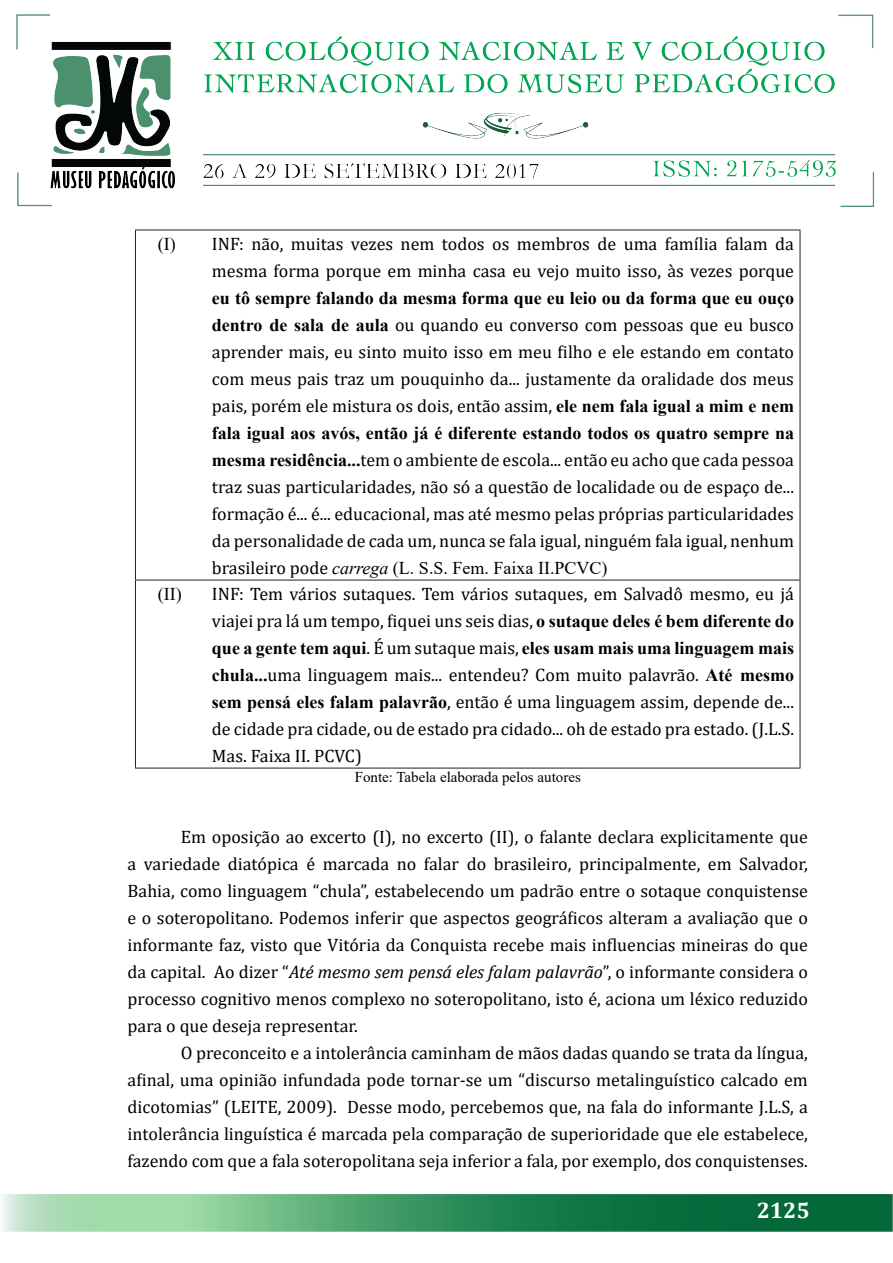
<style>
.page{position:relative;width:893px;height:1263px;background:#fff}
.page>*{position:absolute;margin:0;border:0;box-sizing:border-box;transform-origin:0 0}
.t1{font:700 22.5px "Cambria";color:#fff}
.t2{font:18px/27px "Cambria";color:#000;text-align:justify}
.t3{font:700 18px "Times New Roman";color:#000}
.t4{font:18px "Times New Roman";color:#000}
.t5{font:15px "Times New Roman";color:#000}
.s1{font-family:"Times New Roman"}
.s2{font-family:"Times New Roman";font-weight:700}
.s3{font-family:"Cambria"}
.s4{font-style:italic}
.s5{font-family:"Cambria";font-weight:400}
</style>
<div class="page">
<img style="left:2px;top:14px;width:890px;height:1218px">
<hr style="left:135px;top:230px;width:665px;height:1px;background:#231f20">
<hr style="left:135px;top:230px;width:1px;height:350px;background:#231f20">
<hr style="left:800px;top:230px;width:1px;height:350px;background:#231f20">
<hr style="left:135px;top:580px;width:665px;height:1px;background:#231f20">
<hr style="left:135px;top:580px;width:1px;height:188px;background:#231f20">
<hr style="left:800px;top:580px;width:1px;height:188px;background:#231f20">
<hr style="left:135px;top:768px;width:665px;height:1px;background:#231f20">
<p class="t2" style="left:158px;top:230px;width:638px;text-align:right"><span class="s1">(I)</span> INF: não, muitas vezes nem todos os membros de uma família falam da mesma forma porque em minha casa eu vejo muito isso, às vezes porque</p>
<p class="t3" style="left:212px;top:285px;width:583px">eu tô sempre falando da mesma forma que eu leio ou da forma que eu ouço</p>
<p class="t2" style="left:212px;top:311px;width:584px"><span class="s2">dentro de sala de aula</span> ou quando eu converso com pessoas que eu busco aprender mais, eu sinto muito isso em meu filho e ele estando em contato com meus pais traz um pouquinho da... justamente da oralidade dos meus pais, porém ele mistura os dois, então assim, <span class="s2">ele nem fala igual a mim e nem</span></p>
<p class="t3" style="left:212px;top:420px;width:584px">fala igual aos avós, então já é diferente estando todos os quatro sempre na</p>
<p class="t2" style="left:212px;top:446px;width:584px"><span class="s2">mesma residência...</span>tem o ambiente de escola... então eu acho que cada pessoa traz suas particularidades, não só a questão de localidade ou de espaço de... formação é... é... educacional, mas até mesmo pelas próprias particularidades da personalidade de cada um, nunca se fala igual, ninguém fala igual, nenhum</p>
<p class="t4" style="left:212px;top:555px;width:397px"><span class="s3">brasileiro pode</span> <span class="s4">carrega</span> (L. S.S. Fem. Faixa II.PCVC)</p>
<p class="t2" style="left:158px;top:580px;width:637px;text-align:right"><span class="s1">(II)</span> INF: Tem vários sutaques. Tem vários sutaques, em Salvadô mesmo, eu já viajei pra lá um tempo, fiquei uns seis dias, <span class="s2">o sutaque deles é bem diferente do</span></p>
<p class="t3" style="left:212px;top:635px;width:584px">que a gente tem aqui<span class="s5">. É um sutaque mais,</span> eles usam mais uma linguagem mais</p>
<p class="t2" style="left:212px;top:661px;width:584px"><span class="s2">chula...</span>uma linguagem mais... entendeu? Com muito palavrão. <span class="s2">Até mesmo sem pensá eles falam palavrão</span>, então é uma linguagem assim, depende de... de cidade pra cidade, ou de estado pra cidado... oh de estado pra estado. (J.L.S.<br>Mas. Faixa II. PCVC)</p>
<p class="t5" style="left:355px;top:766px;width:228px">Fonte: Tabela elaborada pelos autores</p>
<p class="t2" style="left:128px;top:823px;width:682px;text-indent:53px">Em oposição ao excerto (I), no excerto (II), o falante declara explicitamente que a variedade diatópica é marcada no falar do brasileiro, principalmente, em Salvador, Bahia, como linguagem “chula”, estabelecendo um padrão entre o sotaque conquistense e o soteropolitano. Podemos inferir que aspectos geográficos alteram a avaliação que o informante faz, visto que Vitória da Conquista recebe mais influencias mineiras do que da capital. Ao dizer “<span class="s4">Até mesmo sem pensá eles falam palavrão</span>”, o informante considera o processo cognitivo menos complexo no soteropolitano, isto é, aciona um léxico reduzido para o que deseja representar.</p>
<p class="t2" style="left:128px;top:1039px;width:682px;text-indent:53px">O preconceito e a intolerância caminham de mãos dadas quando se trata da língua, afinal, uma opinião infundada pode tornar-se um “discurso metalinguístico calcado em dicotomias” (LEITE, 2009). Desse modo, percebemos que, na fala do informante J.L.S, a intolerância linguística é marcada pela comparação de superioridade que ele estabelece, fazendo com que a fala soteropolitana seja inferior a fala, por exemplo, dos conquistenses.</p>
<p class="t1" style="left:757px;top:1195px;width:55px">2125</p>
</div>
